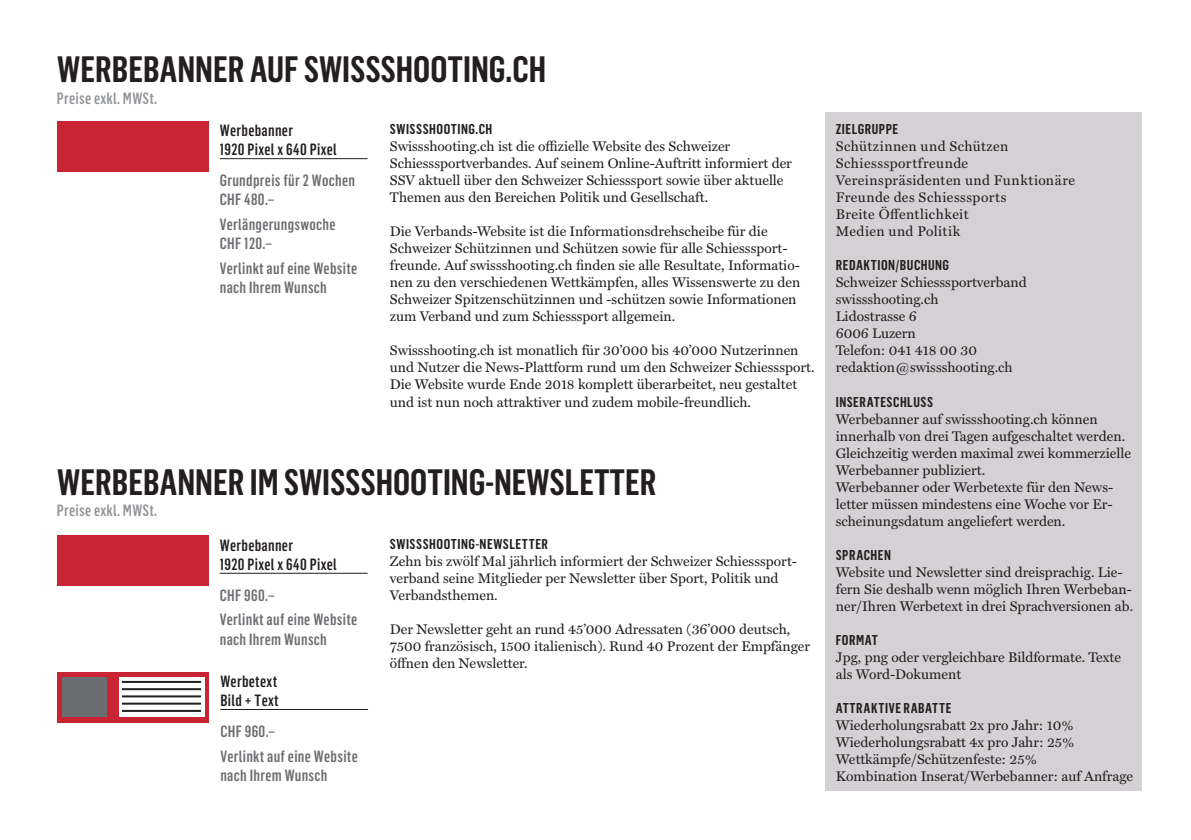
<style>
.page{position:relative;width:1191px;height:840px;background:#fff}
.page>*{position:absolute;margin:0;border:0;box-sizing:border-box;transform-origin:0 0}
.t1{font:600 36px "Flama Condensed";color:#231f20}
.t2{font:500 16px/19.2px "Flama Condensed";letter-spacing:.02em;color:#6c6d70}
.t3{font:500 16px/19.2px "Flama Condensed";letter-spacing:.02em;color:#231f20}
.t4{font:500 16px "Flama Condensed";letter-spacing:.02em;color:#939598}
.t5{font:14px/17px "Miller Text";color:#231f20}
.t6{font:600 14px "Flama Condensed";letter-spacing:.035em;color:#231f20}
.t7{font:14px "Miller Text";letter-spacing:.035em;color:#231f20}
.t8{font:14px "Miller Text";letter-spacing:.025em;color:#231f20}
</style>
<div class="page">
<div style="left:825px;top:112px;width:317px;height:678px;background:#d4d0d4"></div>
<hr style="left:220px;top:158px;width:147px;height:1px;background:#231f20">
<div style="left:57px;top:121px;width:152px;height:50px;background:#c82434"></div>
<hr style="left:220px;top:572px;width:147px;height:1px;background:#231f20">
<div style="left:57px;top:535px;width:152px;height:51px;background:#c82434"></div>
<hr style="left:220px;top:708px;width:148px;height:1px;background:#231f20">
<div style="left:57px;top:671px;width:152px;height:51px;background:#c82434"></div>
<div style="left:62px;top:676px;width:45px;height:40px;background:#6c6d70"></div>
<svg style="left:119px;top:677px;width:85px;height:39px;background:#e2e1e2"></svg>
<hr style="left:122px;top:680px;width:79px;height:2px;background:#231f20">
<hr style="left:122px;top:687px;width:79px;height:2px;background:#231f20">
<hr style="left:122px;top:695px;width:79px;height:2px;background:#231f20">
<hr style="left:122px;top:702px;width:79px;height:2px;background:#231f20">
<hr style="left:122px;top:709px;width:79px;height:2px;background:#231f20">
<p class="t1" style="left:57px;top:47px;width:490px">WERBEBANNER AUF SWISSSHOOTING.CH</p>
<p class="t4" style="left:57px;top:88px;width:102px">Preise exkl. MWSt.</p>
<p class="t3" style="left:220px;top:120px;width:119px">Werbebanner<br>1920 Pixel x 640 Pixel</p>
<p class="t2" style="left:220px;top:170px;width:137px">Grundpreis für 2 Wochen</p>
<p class="t2" style="left:220px;top:189px;width:56px">CHF 480.–</p>
<p class="t2" style="left:220px;top:214px;width:117px">Verlängerungswoche</p>
<p class="t2" style="left:220px;top:233px;width:53px">CHF 120.–</p>
<p class="t2" style="left:220px;top:258px;width:139px">Verlinkt auf eine Website nach Ihrem Wunsch</p>
<p class="t6" style="left:390px;top:120px;width:104px">SWISSSHOOTING.CH</p>
<p class="t5" style="left:390px;top:138px;width:403px">Swissshooting.ch ist die offizielle Website des Schweizer Schiesssportverbandes. Auf seinem Online-Auftritt informiert der SSV aktuell über den Schweizer Schiesssport sowie über aktuelle Themen aus den Bereichen Politik und Gesellschaft.</p>
<p class="t5" style="left:390px;top:223px;width:412px">Die Verbands-Website ist die Informationsdrehscheibe für die Schweizer Schützinnen und Schützen sowie für alle Schiesssport&shy;freunde. Auf swissshooting.ch finden sie alle Resultate, Informatio&shy;nen zu den verschiedenen Wettkämpfen, alles Wissenswerte zu den Schweizer Spitzenschützinnen und -schützen sowie Informationen zum Verband und zum Schiesssport allgemein.</p>
<p class="t5" style="left:390px;top:342px;width:426px">Swissshooting.ch ist monatlich für 30’000 bis 40’000 Nutzerinnen und Nutzer die News-Plattform rund um den Schweizer Schiesssport.<br>Die Website wurde Ende 2018 komplett überarbeitet, neu gestaltet und ist nun noch attraktiver und zudem mobile-freundlich.</p>
<p class="t1" style="left:57px;top:459px;width:601px">WERBEBANNER IM SWISSSHOOTING-NEWSLETTER</p>
<p class="t4" style="left:57px;top:500px;width:102px">Preise exkl. MWSt.</p>
<p class="t3" style="left:220px;top:534px;width:119px">Werbebanner<br>1920 Pixel x 640 Pixel</p>
<p class="t2" style="left:220px;top:584px;width:56px">CHF 960.–</p>
<p class="t2" style="left:220px;top:609px;width:139px">Verlinkt auf eine Website nach Ihrem Wunsch</p>
<p class="t3" style="left:220px;top:670px;width:60px">Werbetext<br>Bild + Text</p>
<p class="t2" style="left:220px;top:720px;width:56px">CHF 960.–</p>
<p class="t2" style="left:220px;top:745px;width:139px">Verlinkt auf eine Website nach Ihrem Wunsch</p>
<p class="t6" style="left:390px;top:534px;width:160px">SWISSSHOOTING-NEWSLETTER</p>
<p class="t5" style="left:390px;top:552px;width:409px">Zehn bis zwölf Mal jährlich informiert der Schweizer Schiesssport&shy;verband seine Mitglieder per Newsletter über Sport, Politik und<br>Verbandsthemen.</p>
<p class="t5" style="left:390px;top:620px;width:422px">Der Newsletter geht an rund 45’000 Adressaten (36’000 deutsch,<br>7500 französisch, 1500 italienisch). Rund 40 Prozent der Empfänger öffnen den Newsletter.</p>
<p class="t6" style="left:836px;top:120px;width:64px">ZIELGRUPPE</p>
<p class="t7" style="left:836px;top:138px;width:174px">Schützinnen und Schützen</p>
<p class="t7" style="left:836px;top:155px;width:134px">Schiesssportfreunde</p>
<p class="t7" style="left:836px;top:172px;width:241px">Vereinspräsidenten und Funktionäre</p>
<p class="t7" style="left:836px;top:189px;width:172px">Freunde des Schiesssports</p>
<p class="t8" style="left:836px;top:206px;width:134px">Breite Öffentlichkeit</p>
<p class="t8" style="left:836px;top:223px;width:126px">Medien und Politik</p>
<p class="t6" style="left:836px;top:256px;width:115px">REDAKTION/BUCHUNG</p>
<p class="t5" style="left:836px;top:274px;width:192px">Schweizer Schiesssportverband</p>
<p class="t5" style="left:836px;top:291px;width:104px">swissshooting.ch</p>
<p class="t5" style="left:836px;top:308px;width:82px">Lidostrasse 6</p>
<p class="t5" style="left:836px;top:325px;width:81px">6006 Luzern</p>
<p class="t5" style="left:836px;top:342px;width:143px">Telefon: 041 418 00 30</p>
<p class="t5" style="left:836px;top:359px;width:178px">redaktion@swissshooting.ch</p>
<p class="t6" style="left:836px;top:392px;width:99px">INSERATESCHLUSS</p>
<p class="t5" style="left:836px;top:410px;width:297px">Werbebanner auf swissshooting.ch können innerhalb von drei Tagen aufgeschaltet werden.<br>Gleichzeitig werden maximal zwei kommerzielle Werbebanner publiziert.</p>
<p class="t5" style="left:836px;top:478px;width:279px;text-align:justify">Werbebanner oder Werbetexte für den News&shy;letter müssen mindestens eine Woche vor Er&shy;scheinungsdatum angeliefert werden.</p>
<p class="t6" style="left:836px;top:545px;width:57px">SPRACHEN</p>
<p class="t5" style="left:836px;top:563px;width:299px">Website und Newsletter sind dreisprachig. Lie&shy;fern Sie deshalb wenn möglich Ihren Werbeban&shy;ner/Ihren Werbetext in drei Sprachversionen ab.</p>
<p class="t6" style="left:836px;top:630px;width:44px">FORMAT</p>
<p class="t5" style="left:836px;top:648px;width:287px">Jpg, png oder vergleichbare Bildformate. Texte als Word-Dokument</p>
<p class="t6" style="left:836px;top:698px;width:117px">ATTRAKTIVE RABATTE</p>
<p class="t5" style="left:836px;top:716px;width:239px">Wiederholungsrabatt 2x pro Jahr: 10%</p>
<p class="t5" style="left:836px;top:733px;width:240px">Wiederholungsrabatt 4x pro Jahr: 25%</p>
<p class="t5" style="left:836px;top:750px;width:203px">Wettkämpfe/Schützenfeste: 25%</p>
<p class="t5" style="left:836px;top:767px;width:299px">Kombination Inserat/Werbebanner: auf Anfrage</p>
</div>
